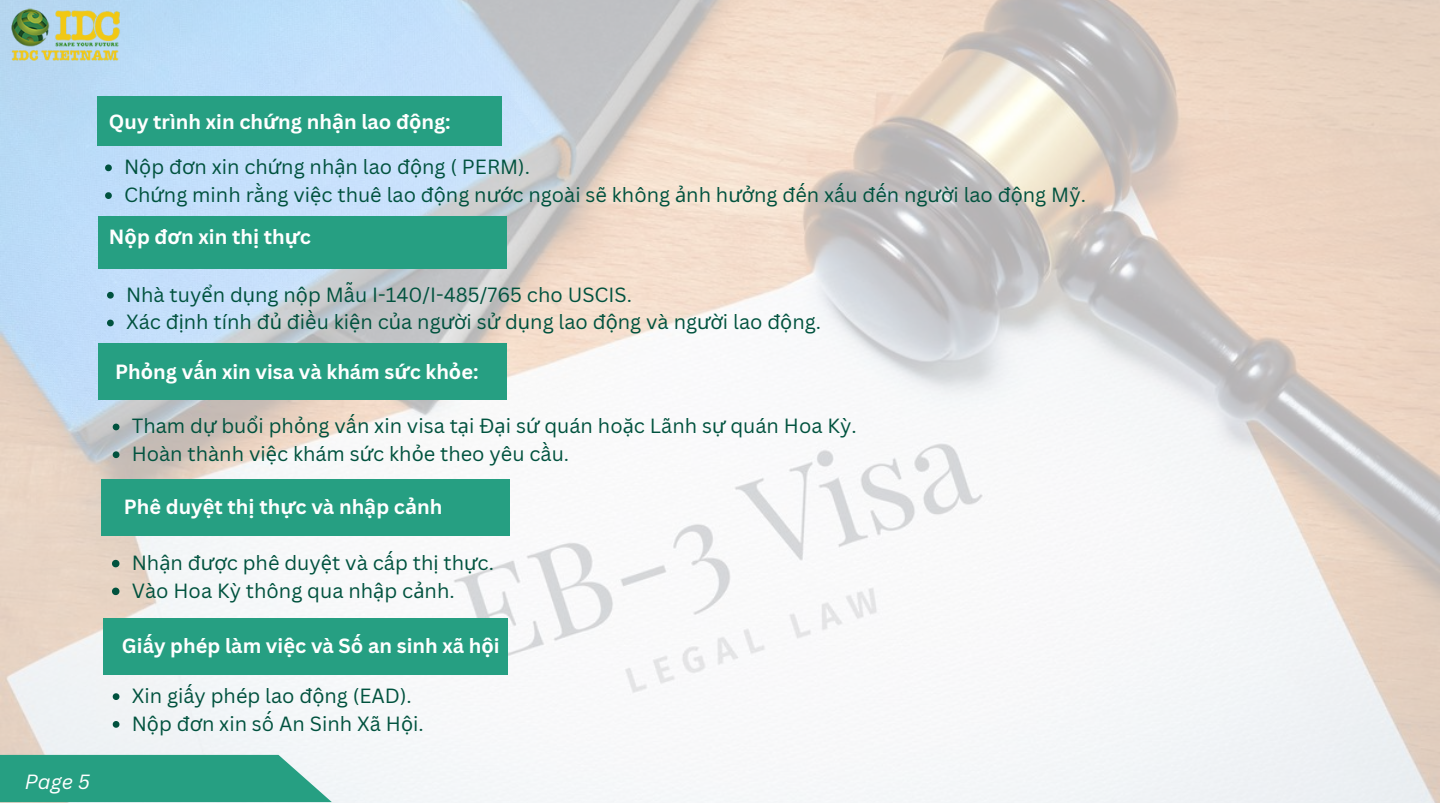
<style>
.page{position:relative;width:1440px;height:810px;background:#fff}
.page>*{position:absolute;margin:0;border:0;box-sizing:border-box;transform-origin:0 0}
.t1{font:20px/27.8px "Canva Sans";color:#00523e}
.t2{font:700 20px "Canva Sans";color:#fff}
.t3{font:italic 20px "Canva Sans";color:#fff}
.s1{font-family:"Noto Sans"}
</style>
<div class="page">
<img style="left:0;top:0;width:1440px;height:802px">
<svg style="left:0;top:755px;width:332px;height:47px;background:#36a58b"></svg>
<div style="left:98px;top:96px;width:404px;height:50px;background:#269f82"></div>
<div style="left:104px;top:618px;width:404px;height:56px;background:#269f82"></div>
<div style="left:98px;top:216px;width:409px;height:53px;background:#269f82"></div>
<svg style="left:107px;top:292px;width:7px;height:7px"></svg>
<svg style="left:107px;top:320px;width:7px;height:6px"></svg>
<svg style="left:112px;top:560px;width:7px;height:7px"></svg>
<svg style="left:112px;top:588px;width:7px;height:7px"></svg>
<div style="left:101px;top:479px;width:409px;height:56px;background:#269f82"></div>
<svg style="left:105px;top:164px;width:7px;height:7px"></svg>
<svg style="left:105px;top:192px;width:7px;height:7px"></svg>
<svg style="left:113px;top:693px;width:6px;height:7px"></svg>
<svg style="left:113px;top:721px;width:6px;height:7px"></svg>
<div style="left:98px;top:344px;width:409px;height:56px;background:#269f82"></div>
<svg style="left:113px;top:424px;width:6px;height:6px"></svg>
<svg style="left:113px;top:451px;width:6px;height:7px"></svg>
<img style="left:10px;top:7px;width:112px;height:56px">
<p class="t3" style="left:25px;top:770px;width:67px">Page 5</p>
<p class="t2" style="left:109px;top:109px;width:343px">Quy trình xin ch<span class="s1">ứ</span>ng nh<span class="s1">ậ</span>n lao đ<span class="s1">ộ</span>ng:</p>
<p class="t1" style="left:124px;top:153px;width:963px">N<span class="s1">ộ</span>p đ<span class="s1">ơ</span>n xin ch<span class="s1">ứ</span>ng nh<span class="s1">ậ</span>n lao đ<span class="s1">ộ</span>ng ( PERM).<br>Ch<span class="s1">ứ</span>ng minh rằng vi<span class="s1">ệ</span>c thuê lao đ<span class="s1">ộ</span>ng n<span class="s1">ướ</span>c ngoài sẽkhông <span class="s1">ả</span>nh h<span class="s1">ưở</span>ng đến xấu đến ng<span class="s1">ườ</span>i lao đ<span class="s1">ộ</span>ng Mỹ.</p>
<p class="t2" style="left:109px;top:225px;width:204px">N<span class="s1">ộ</span>p đ<span class="s1">ơ</span>n xin th<span class="s1">ị</span> th<span class="s1">ự</span>c</p>
<p class="t1" style="left:126px;top:281px;width:697px">Nhà tuy<span class="s1">ể</span>n d<span class="s1">ụ</span>ng n<span class="s1">ộ</span>p Mẫu I-140/I-485/765 cho USCIS.<br>Xác đ<span class="s1">ị</span>nh tính đ<span class="s1">ủ</span> điều ki<span class="s1">ệ</span>n c<span class="s1">ủ</span>a ng<span class="s1">ườ</span>i s<span class="s1">ử</span> d<span class="s1">ụ</span>ng lao đ<span class="s1">ộ</span>ng và ng<span class="s1">ườ</span>i lao đ<span class="s1">ộ</span>ng.</p>
<p class="t2" style="left:115px;top:360px;width:365px">Ph<span class="s1">ỏ</span>ng vấn xin visa và khám s<span class="s1">ứ</span>c kh<span class="s1">ỏ</span>e:</p>
<p class="t1" style="left:132px;top:412px;width:726px">Tham d<span class="s1">ự</span> bu<span class="s1">ổ</span>i ph<span class="s1">ỏ</span>ng vấn xin visa t<span class="s1">ạ</span>i Đ<span class="s1">ạ</span>i s<span class="s1">ứ</span> quán ho<span class="s1">ặ</span>c Lãnh s<span class="s1">ự</span> quán Hoa Kỳ.<br>Hoàn thành vi<span class="s1">ệ</span>c khám s<span class="s1">ứ</span>c kh<span class="s1">ỏ</span>e theo yêu cầu.</p>
<p class="t2" style="left:124px;top:495px;width:320px">Phê duy<span class="s1">ệ</span>t th<span class="s1">ị</span> th<span class="s1">ự</span>c và nh<span class="s1">ậ</span>p c<span class="s1">ả</span>nh</p>
<p class="t1" style="left:132px;top:549px;width:364px">Nh<span class="s1">ậ</span>n đ<span class="s1">ượ</span>c phê duy<span class="s1">ệ</span>t và cấp th<span class="s1">ị</span> th<span class="s1">ự</span>c.<br>Vào Hoa Kỳ thông qua nh<span class="s1">ậ</span>p c<span class="s1">ả</span>nh.</p>
<p class="t2" style="left:122px;top:634px;width:379px">Giấy phép làm vi<span class="s1">ệ</span>c và Số an sinh xã h<span class="s1">ộ</span>i</p>
<p class="t1" style="left:132px;top:682px;width:293px">Xin giấy phép lao đ<span class="s1">ộ</span>ng (EAD).<br>N<span class="s1">ộ</span>p đ<span class="s1">ơ</span>n xin số An Sinh Xã H<span class="s1">ộ</span>i.</p>
</div>
